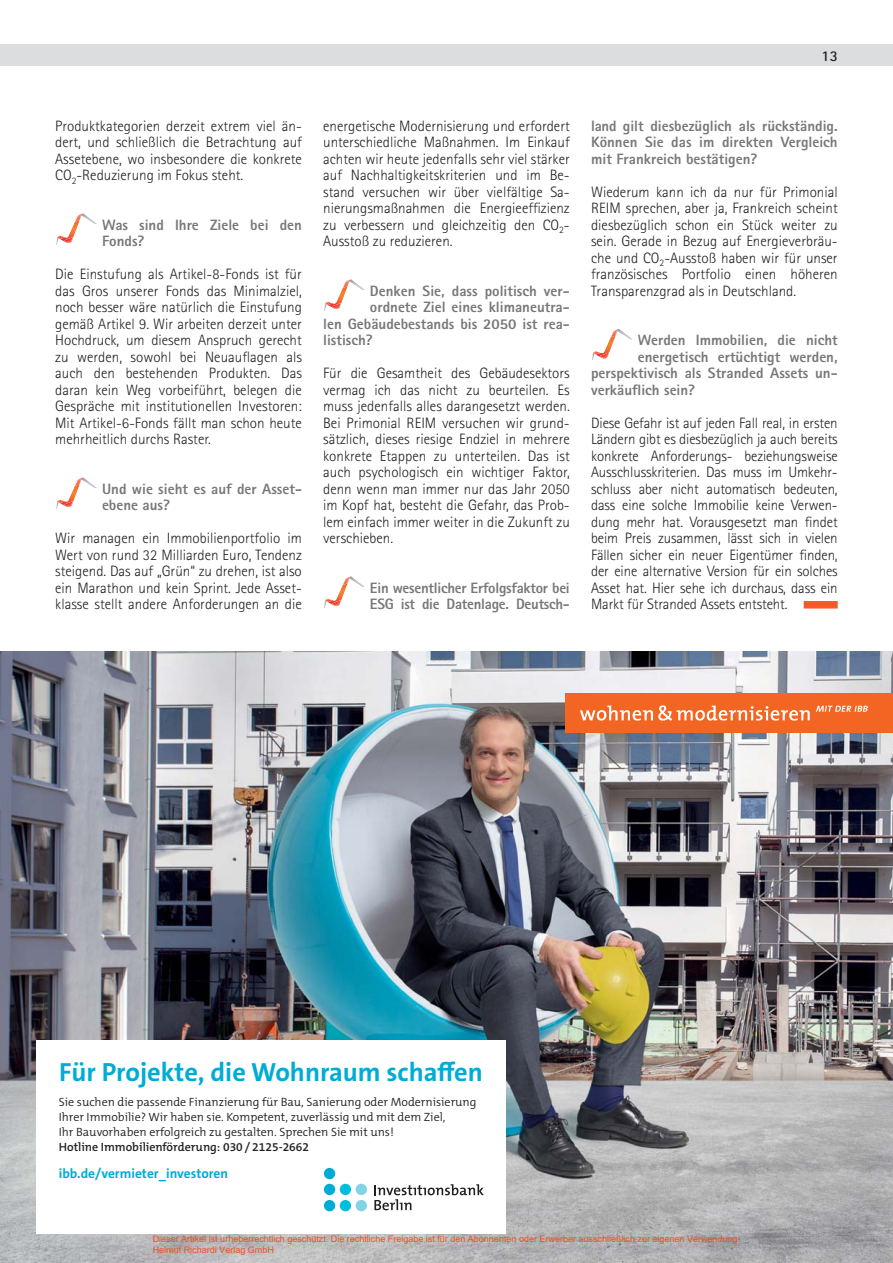
<style>
.page{position:relative;width:893px;height:1263px;background:#fff}
.page>*{position:absolute;margin:0;border:0;box-sizing:border-box;transform-origin:0 0}
.t1{font:700 26.4px "The Sans C5";color:#00acd5}
.t2{font:300 15px/16.5px "Rotis Sans Serif";color:#231f20;text-align:justify}
.t3{font:800 15px/16.5px "Rotis Sans Serif";color:#77787b}
.t4{font:700 15px "Rotis Sans Serif";color:#231f20}
.t5{font:700 13.5px "The Sans C5";color:#00acd5}
.t6{font:300 12px/15px "The Mix C5";color:#231f20}
.t7{font:600 12px "The Mix C5";color:#231f20}
.t8{font:9px/10.8px "Arial";color:#f04f23}
</style>
<div class="page">
<div style="left:0;top:45px;width:893px;height:21px;background:#dcddde"></div>
<img style="left:85px;top:215px;width:12px;height:9px">
<svg style="left:56px;top:213px;width:29px;height:32px"></svg>
<img style="left:85px;top:479px;width:12px;height:9px">
<svg style="left:56px;top:477px;width:29px;height:32px"></svg>
<img style="left:352px;top:280px;width:13px;height:10px">
<svg style="left:324px;top:279px;width:28px;height:32px"></svg>
<img style="left:352px;top:577px;width:13px;height:10px">
<svg style="left:324px;top:576px;width:28px;height:32px"></svg>
<div style="left:804px;top:601px;width:34px;height:7px;background:#f15a29"></div>
<img style="left:620px;top:330px;width:12px;height:10px">
<svg style="left:592px;top:329px;width:28px;height:31px"></svg>
<img style="left:0;top:652px;width:893px;height:611px">
<div style="left:565px;top:693px;width:328px;height:40px;background:#f26522"></div>
<svg style="left:816px;top:706px;width:52px;height:6px"></svg>
<svg style="left:580px;top:705px;width:230px;height:16px"></svg>
<div style="left:36px;top:1040px;width:470px;height:194px;background:#fff"></div>
<div style="left:324px;top:1200px;width:11px;height:11px;background:#00acd5;border-radius:50%"></div>
<div style="left:340px;top:1200px;width:11px;height:11px;background:#00bfde;border-radius:50%"></div>
<div style="left:324px;top:1184px;width:11px;height:11px;background:#00acd5;border-radius:50%"></div>
<div style="left:340px;top:1184px;width:11px;height:11px;background:#00bfde;border-radius:50%"></div>
<div style="left:356px;top:1200px;width:11px;height:11px;background:#82d2e8;border-radius:50%"></div>
<div style="left:356px;top:1184px;width:11px;height:11px;background:#82d2e8;border-radius:50%"></div>
<div style="left:324px;top:1168px;width:11px;height:11px;background:#00acd5;border-radius:50%"></div>
<svg style="left:374px;top:1184px;width:110px;height:26px"></svg>
<p class="t4" style="left:822px;top:50px;width:18px">13</p>
<p class="t2" style="left:55px;top:119px;width:248px">Produktkategorien derzeit extrem viel än&shy;dert, und schließlich die Betrachtung auf Asset ebene, wo insbesondere die konkrete CO<sub>2</sub>-Reduzierung im Fokus steht.</p>
<p class="t3" style="left:102px;top:218px;width:201px">Was sind Ihre Ziele bei den<br>Fonds?</p>
<p class="t2" style="left:55px;top:267px;width:248px">Die Einstufung als Artikel-8-Fonds ist für das Gros unserer Fonds das Minimalziel, noch besser wäre natürlich die Einstufung gemäß Artikel 9. Wir arbeiten derzeit unter Hochdruck, um diesem Anspruch gerecht zu werden, sowohl bei Neuauflagen als auch den bestehenden Produkten. Das daran kein Weg vorbeiführt, belegen die Gespräche mit institutionellen Investoren:<br>Mit Artikel-6-Fonds fällt man schon heute mehrheitlich durchs Raster.</p>
<p class="t3" style="left:102px;top:482px;width:201px">Und wie sieht es auf der Asset&shy;ebene aus?</p>
<p class="t2" style="left:55px;top:531px;width:248px">Wir managen ein Immobilienportfolio im Wert von rund 32 Milliarden Euro, Tendenz steigend. Das auf „Grün“ zu drehen, ist also ein Marathon und kein Sprint. Jede Asset&shy;klasse stellt andere Anforderungen an die</p>
<p class="t2" style="left:323px;top:119px;width:248px">energetische Modernisierung und erfordert unterschiedliche Maßnahmen. Im Einkauf achten wir heute jedenfalls sehr viel stärker auf Nachhaltigkeitskriterien und im Be&shy;stand versuchen wir über vielfältige Sa&shy;nierungsmaßnahmen die Energieeffizienz zu verbessern und gleichzeitig den CO<sub>2</sub>- Ausstoß zu reduzieren.</p>
<p class="t3" style="left:370px;top:284px;width:201px">Denken Sie, dass politisch ver-</p>
<p class="t3" style="left:370px;top:300px;width:201px">ordnete Ziel eines klimaneutra-</p>
<p class="t3" style="left:323px;top:317px;width:248px">len Gebäudebestands bis 2050 ist rea-</p>
<p class="t3" style="left:323px;top:333px;width:51px">listisch?</p>
<p class="t2" style="left:323px;top:366px;width:248px">Für die Gesamtheit des Gebäudesektors vermag ich das nicht zu beurteilen. Es muss jedenfalls alles darangesetzt werden.<br>Bei Primonial REIM versuchen wir grund&shy;sätzlich, dieses riesige Endziel in mehrere konkrete Etappen zu unterteilen. Das ist auch psychologisch ein wichtiger Faktor, denn wenn man immer nur das Jahr 2050 im Kopf hat, besteht die Gefahr, das Prob&shy;lem einfach immer weiter in die Zukunft zu verschieben.</p>
<p class="t3" style="left:370px;top:581px;width:201px">Ein wesentlicher Erfolgsfaktor bei<br>ESG ist die Datenlage. Deutsch-</p>
<p class="t3" style="left:591px;top:119px;width:248px;text-align:justify">land gilt diesbezüglich als rückständig.<br>Können Sie das im direkten Vergleich mit Frankreich bestätigen?</p>
<p class="t2" style="left:591px;top:185px;width:248px">Wiederum kann ich da nur für Primonial REIM sprechen, aber ja, Frankreich scheint diesbezüglich schon ein Stück weiter zu sein. Gerade in Bezug auf Energieverbräu&shy;che und CO<sub>2</sub>-Ausstoß haben wir für unser französisches Portfolio einen höheren Transparenzgrad als in Deutschland.</p>
<p class="t3" style="left:638px;top:333px;width:201px">Werden Immobilien, die nicht</p>
<p class="t3" style="left:638px;top:350px;width:201px">energetisch ertüchtigt werden,</p>
<p class="t3" style="left:591px;top:366px;width:248px">perspektivisch als Stranded Assets un-</p>
<p class="t3" style="left:591px;top:383px;width:106px">verkäuflich sein?</p>
<p class="t2" style="left:591px;top:416px;width:248px">Diese Gefahr ist auf jeden Fall real, in ersten Ländern gibt es diesbezüglich ja auch bereits konkrete Anforderungs- beziehungsweise Ausschlusskriterien. Das muss im Umkehr&shy;schluss aber nicht automatisch bedeuten, dass eine solche Immobilie keine Verwen&shy;dung mehr hat. Vorausgesetzt man findet beim Preis zusammen, lässt sich in vielen Fällen sicher ein neuer Eigentümer finden, der eine alternative Version für ein solches Asset hat. Hier sehe ich durchaus, dass ein Markt für Stranded Assets entsteht.</p>
<h1 class="t1" style="left:59px;top:1056px;width:425px">Für Projekte, die Wohnraum schaffen</h1>
<p class="t6" style="left:59px;top:1096px;width:419px">Sie suchen die passende Finanzierung für Bau, Sanierung oder Modernisierung<br>Ihrer Immobilie? Wir haben sie. Kompetent, zuverlässig und mit dem Ziel,<br>Ihr Bauvorhaben erfolgreich zu gestalten. Sprechen Sie mit uns!</p>
<p class="t7" style="left:59px;top:1142px;width:252px">Hotline Immobilienförderung: 030 / 2125-2662</p>
<p class="t5" style="left:59px;top:1165px;width:171px">ibb.de/vermieter_investoren</p>
<p class="t8" style="left:153px;top:1233px;width:589px">Dieser Artikel ist urheberrechtlich geschützt. Die rechtliche Freigabe ist für den Abonnenten oder Erwerber ausschließlich zur eigenen Verwendung.<br>Helmut Richardi Verlag GmbH</p>
</div>
